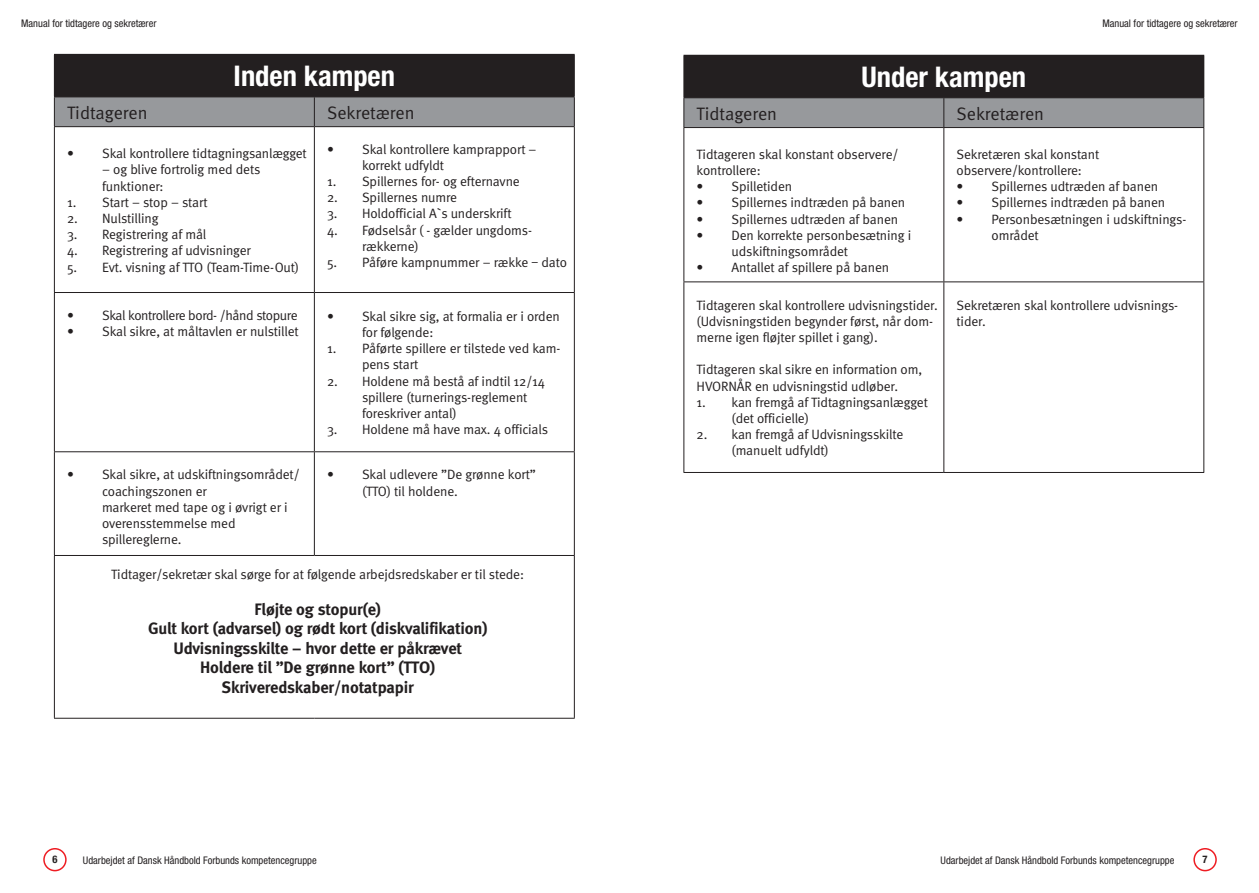
<style>
.page{position:relative;width:1259px;height:893px;background:#fff}
.page>*{position:absolute;margin:0;border:0;box-sizing:border-box;transform-origin:0 0}
.t1{font:700 condensed 28.5px "Helvetica Neue LT Std";color:#fff}
.t2{font:18px "Meta Normal";color:#231f20}
.t3{font:700 16.5px/19.5px "Meta";letter-spacing:-.01em;color:#231f20;text-align:center}
.t4{font:13.5px/16.2px "Meta Normal";letter-spacing:-.01em;color:#231f20}
.t5{font:13.5px "Meta Normal";letter-spacing:-.03em;color:#231f20}
.t6{font:condensed 10.5px "Helvetica Neue LT Std";color:#231f20}
.t7{font:700 condensed 10.5px "Helvetica Neue LT Std";color:#231f20}
.s1{font-family:"Myriad Pro"}
</style>
<div class="page">
<div style="left:43px;top:848px;width:24px;height:23px;border:2px solid #ee1d23;border-radius:50%"></div>
<div style="left:1193px;top:848px;width:23px;height:23px;border:2px solid #ee1d23;border-radius:50%"></div>
<div style="left:54px;top:54px;width:520px;height:43px;background:#231f20"></div>
<hr style="left:314px;top:54px;width:261px;height:1px;background:#231f20">
<hr style="left:574px;top:55px;width:1px;height:42px;background:#231f20">
<div style="left:54px;top:97px;width:521px;height:29px;background:#97999c"></div>
<hr style="left:54px;top:126px;width:260px;height:1px;background:#231f20">
<hr style="left:54px;top:127px;width:1px;height:165px;background:#231f20">
<hr style="left:314px;top:126px;width:261px;height:1px;background:#231f20">
<hr style="left:314px;top:127px;width:1px;height:165px;background:#231f20">
<hr style="left:574px;top:127px;width:1px;height:165px;background:#231f20">
<hr style="left:54px;top:292px;width:260px;height:1px;background:#231f20">
<hr style="left:54px;top:293px;width:1px;height:158px;background:#231f20">
<hr style="left:314px;top:292px;width:261px;height:1px;background:#231f20">
<hr style="left:314px;top:293px;width:1px;height:158px;background:#231f20">
<hr style="left:574px;top:293px;width:1px;height:158px;background:#231f20">
<hr style="left:54px;top:451px;width:260px;height:1px;background:#231f20">
<hr style="left:54px;top:452px;width:1px;height:103px;background:#231f20">
<hr style="left:314px;top:451px;width:261px;height:1px;background:#231f20">
<hr style="left:314px;top:452px;width:1px;height:103px;background:#231f20">
<hr style="left:574px;top:452px;width:1px;height:103px;background:#231f20">
<hr style="left:54px;top:555px;width:260px;height:1px;background:#231f20">
<hr style="left:54px;top:556px;width:1px;height:162px;background:#231f20">
<hr style="left:314px;top:555px;width:261px;height:1px;background:#231f20">
<hr style="left:574px;top:556px;width:1px;height:162px;background:#231f20">
<hr style="left:54px;top:718px;width:260px;height:1px;background:#231f20">
<hr style="left:314px;top:718px;width:261px;height:1px;background:#231f20">
<div style="left:684px;top:55px;width:519px;height:43px;background:#231f20"></div>
<hr style="left:683px;top:55px;width:261px;height:1px;background:#231f20">
<hr style="left:683px;top:56px;width:1px;height:41px;background:#231f20">
<hr style="left:944px;top:55px;width:260px;height:1px;background:#231f20">
<hr style="left:1203px;top:56px;width:1px;height:41px;background:#231f20">
<hr style="left:683px;top:97px;width:261px;height:1px;background:#231f20">
<hr style="left:944px;top:97px;width:260px;height:1px;background:#231f20">
<div style="left:683px;top:98px;width:521px;height:29px;background:#97999c"></div>
<hr style="left:683px;top:127px;width:261px;height:1px;background:#231f20">
<hr style="left:683px;top:128px;width:1px;height:153px;background:#231f20">
<hr style="left:944px;top:127px;width:260px;height:1px;background:#231f20">
<hr style="left:943px;top:128px;width:1px;height:153px;background:#231f20">
<hr style="left:1203px;top:128px;width:1px;height:153px;background:#231f20">
<hr style="left:683px;top:281px;width:261px;height:1px;background:#231f20">
<hr style="left:683px;top:282px;width:1px;height:190px;background:#231f20">
<hr style="left:944px;top:281px;width:260px;height:1px;background:#231f20">
<hr style="left:943px;top:282px;width:1px;height:190px;background:#231f20">
<hr style="left:1203px;top:282px;width:1px;height:190px;background:#231f20">
<hr style="left:683px;top:472px;width:261px;height:1px;background:#231f20">
<hr style="left:944px;top:472px;width:260px;height:1px;background:#231f20">
<p class="t6" style="left:21px;top:18px;width:137px">Manual for tidtagere og sekretærer</p>
<h1 class="t1" style="left:234px;top:58px;width:163px">Inden kampen</h1>
<h2 class="t2" style="left:67px;top:102px;width:82px">Tidtageren</h2>
<h2 class="t2" style="left:327px;top:102px;width:89px">Sekretæren</h2>
<p class="t4" style="left:67px;top:145px;width:241px">• Skal kontrollere tidtagningsanlægget</p>
<p class="t4" style="left:102px;top:161px;width:160px">– og blive fortrolig med dets funktioner:</p>
<p class="t4" style="left:67px;top:194px;width:142px">1. Start – stop – start</p>
<p class="t4" style="left:67px;top:210px;width:93px">2. Nulstilling</p>
<p class="t4" style="left:67px;top:226px;width:141px">3. Registrering af mål</p>
<p class="t4" style="left:67px;top:242px;width:185px">4. Registrering af udvisninger</p>
<p class="t4" style="left:67px;top:259px;width:233px">5. Evt. visning af TTO (Team-Time-Out)</p>
<p class="t4" style="left:362px;top:141px;width:176px;text-indent:-35px">• Skal kontrollere kamprapport – korrekt udfyldt</p>
<p class="t4" style="left:327px;top:173px;width:194px">1. Spillernes for- og efternavne</p>
<p class="t4" style="left:327px;top:189px;width:132px">2. Spillernes numre</p>
<p class="t4" style="left:327px;top:205px;width:186px">3. Holdofficial A`s underskrift</p>
<p class="t4" style="left:362px;top:222px;width:171px;text-indent:-35px">4. Fødselsår ( - gælder ungdoms&shy;rækkerne)</p>
<p class="t4" style="left:327px;top:254px;width:241px">5. Påføre kampnummer – række <span class="s1">–</span> dato</p>
<p class="t5" style="left:67px;top:308px;width:232px">• Skal kontrollere bord- /hånd stopure</p>
<p class="t4" style="left:67px;top:323px;width:233px">• Skal sikre, at måltavlen er nulstillet</p>
<p class="t4" style="left:362px;top:308px;width:199px;text-indent:-35px">• Skal sikre sig, at formalia er i orden for følgende:</p>
<p class="t4" style="left:362px;top:340px;width:200px;text-indent:-35px">1. Påførte spillere er tilstede ved kam&shy;pens start</p>
<p class="t4" style="left:362px;top:373px;width:184px;text-indent:-35px">2. Holdene må bestå af indtil 12/14 spillere (turnerings-reglement foreskriver antal)</p>
<p class="t4" style="left:327px;top:421px;width:223px">3. Holdene må have max. 4 officials</p>
<p class="t4" style="left:102px;top:466px;width:199px;text-indent:-35px">• Skal sikre, at udskiftningsområdet/ coachingszonen er<br>markeret med tape og i øvrigt er i overensstemmelse med spillereglerne.</p>
<p class="t4" style="left:362px;top:466px;width:175px;text-indent:-35px">• Skal udlevere ”De grønne kort” (TTO) til holdene.</p>
<p class="t4" style="left:111px;top:566px;width:414px">Tidtager/sekretær skal sørge for at følgende arbejdsredskaber er til stede:</p>
<p class="t3" style="left:148px;top:599px;width:341px">Fløjte og stopur(e)<br>Gult kort (advarsel) og rødt kort (diskvalifikation)<br>Udvisningsskilte – hvor dette er påkrævet Holdere til ”De grønne kort” (TTO)<br>Skriveredskaber/notatpapir</p>
<h1 class="t1" style="left:861px;top:59px;width:166px">Under kampen</h1>
<p class="t6" style="left:1102px;top:18px;width:137px">Manual for tidtagere og sekretærer</p>
<h2 class="t2" style="left:696px;top:103px;width:82px">Tidtageren</h2>
<h2 class="t2" style="left:956px;top:103px;width:89px">Sekretæren</h2>
<p class="t4" style="left:696px;top:146px;width:203px">Tidtageren skal konstant observere/ kontrollere:</p>
<p class="t4" style="left:696px;top:178px;width:97px">• Spilletiden</p>
<p class="t4" style="left:696px;top:195px;width:210px">• Spillernes indtræden på banen</p>
<p class="t4" style="left:696px;top:211px;width:203px">• Spillernes udtræden af banen</p>
<p class="t4" style="left:731px;top:227px;width:181px;text-indent:-35px">• Den korrekte personbesætning i udskiftningsområdet</p>
<p class="t4" style="left:696px;top:259px;width:194px">• Antallet af spillere på banen</p>
<p class="t4" style="left:956px;top:146px;width:144px">Sekretæren skal konstant observere/kontrollere:</p>
<p class="t4" style="left:956px;top:178px;width:203px">• Spillernes udtræden af banen</p>
<p class="t4" style="left:956px;top:195px;width:210px">• Spillernes indtræden på banen</p>
<p class="t4" style="left:991px;top:211px;width:196px;text-indent:-35px">• Personbesætningen i udskiftnings&shy;området</p>
<p class="t4" style="left:696px;top:297px;width:243px">Tidtageren skal kontrollere udvisningstider. (Udvisningstiden begynder først, når dom&shy;merne igen fløjter spillet i gang).</p>
<p class="t4" style="left:696px;top:361px;width:227px">Tidtageren skal sikre en information om,<br>HVORNÅR en udvisningstid udløber.</p>
<p class="t4" style="left:731px;top:394px;width:198px;text-indent:-35px">1. kan fremgå af Tidtagningsanlægget (det officielle)</p>
<p class="t4" style="left:731px;top:426px;width:173px;text-indent:-35px">2. kan fremgå af Udvisningsskilte (manuelt udfyldt)</p>
<p class="t4" style="left:956px;top:297px;width:223px">Sekretæren skal kontrollere udvisnings&shy;tider.</p>
<p class="t7" style="left:52px;top:853px;width:7px">6</p>
<p class="t6" style="left:83px;top:854px;width:235px">Udarbejdet af Dansk Håndbold Forbunds kompetencegruppe</p>
<p class="t6" style="left:940px;top:854px;width:235px">Udarbejdet af Dansk Håndbold Forbunds kompetencegruppe</p>
<p class="t7" style="left:1202px;top:853px;width:7px">7</p>
</div>
